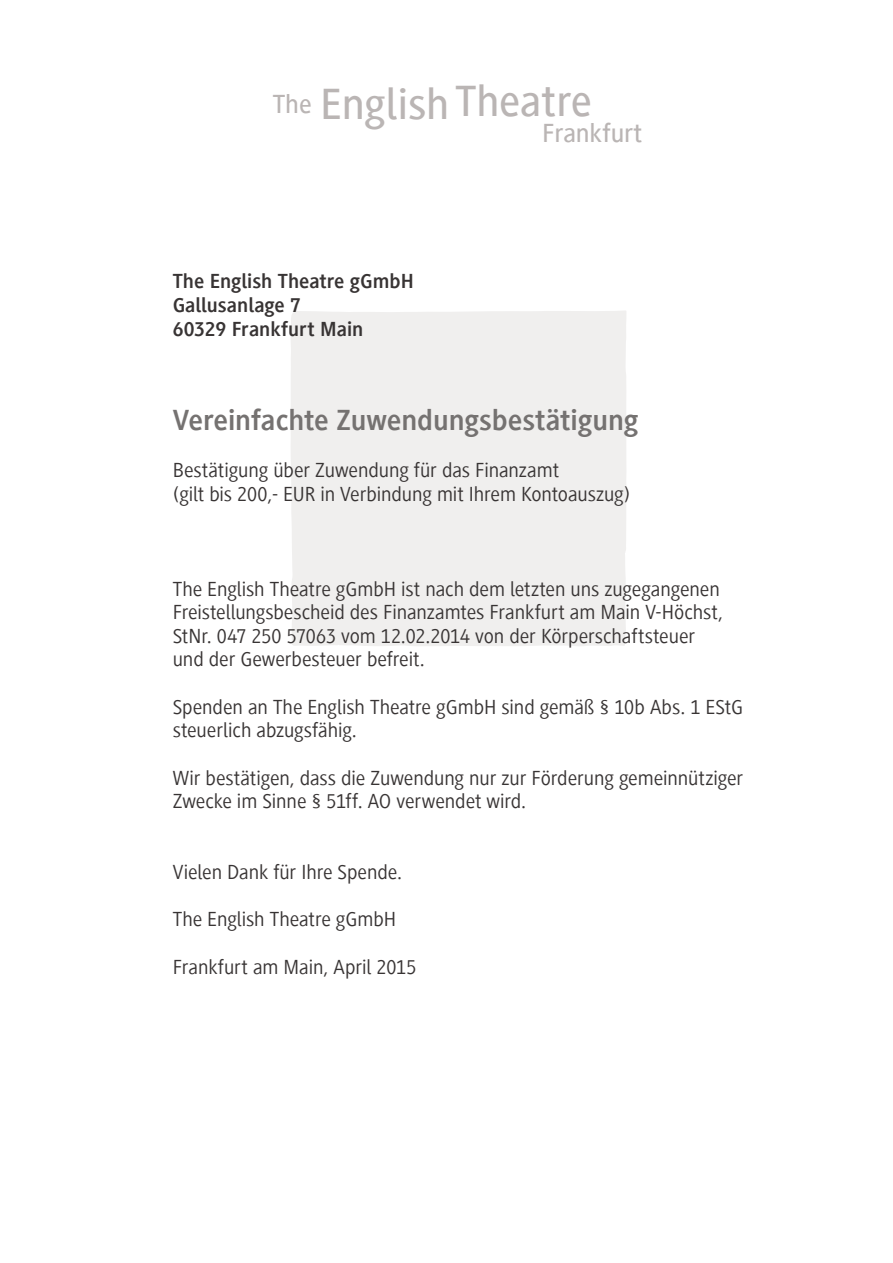
<style>
.page{position:relative;width:893px;height:1263px;background:#fff}
.page>*{position:absolute;margin:0;border:0;box-sizing:border-box;transform-origin:0 0}
.t1{font:500 45px "Generis Sans Com";color:#bab5b4}
.English_9pt_S81K{font:700 30px "Generis Sans Com";letter-spacing:-.005em;color:#757271}
.t2{font:500 27px "Generis Sans Com";letter-spacing:-.005em;color:#bab5b4}
.English_9pt_S81K-2{font:21px "Generis Sans Com";letter-spacing:-.005em;color:#383434}
.English_9pt_S81K-3{font:700 21px "Generis Sans Com";color:#383434}
.s1{font-size:27px}
</style>
<div class="page">
<div style="left:291px;top:311px;width:335px;height:335px;background:#f0efee"></div>
<p class="t1" style="left:273px;top:78px;width:321px"><span class="s1">The</span> English Theatre</p>
<p class="t2" style="left:542px;top:118px;width:102px">Frankfurt</p>
<p class="English_9pt_S81K-3" style="left:173px;top:270px;width:243px">The English Theatre gGmbH</p>
<p class="English_9pt_S81K-3" style="left:173px;top:293px;width:130px">Gallusanlage 7</p>
<p class="English_9pt_S81K-3" style="left:173px;top:317px;width:192px">60329 Frankfurt Main</p>
<p class="English_9pt_S81K" style="left:173px;top:404px;width:467px">Vereinfachte Zuwendungsbestätigung</p>
<p class="English_9pt_S81K-2" style="left:173px;top:459px;width:388px">Bestätigung über Zuwendung für das Finanzamt</p>
<p class="English_9pt_S81K-2" style="left:173px;top:482px;width:459px">(gilt bis 200,- EUR in Verbindung mit Ihrem Kontoauszug)</p>
<p class="English_9pt_S81K-2" style="left:173px;top:577px;width:549px">The English Theatre gGmbH ist nach dem letzten uns zugegangenen</p>
<p class="English_9pt_S81K-2" style="left:173px;top:601px;width:552px">Freistellungsbescheid des Finanzamtes Frankfurt am Main V-Höchst,</p>
<p class="English_9pt_S81K-2" style="left:173px;top:624px;width:524px">StNr. 047 250 57063 vom 12.02.2014 von der Körperschaftsteuer</p>
<p class="English_9pt_S81K-2" style="left:173px;top:648px;width:254px">und der Gewerbesteuer befreit.</p>
<p class="English_9pt_S81K-2" style="left:173px;top:695px;width:572px">Spenden an The English Theatre gGmbH sind gemäß § 10b Abs. 1 EStG</p>
<p class="English_9pt_S81K-2" style="left:173px;top:719px;width:185px">steuerlich abzugsfähig.</p>
<p class="English_9pt_S81K-2" style="left:173px;top:766px;width:572px">Wir bestätigen, dass die Zuwendung nur zur Förderung gemeinnütziger</p>
<p class="English_9pt_S81K-2" style="left:173px;top:790px;width:355px">Zwecke im Sinne § 51ff. AO verwendet wird.</p>
<p class="English_9pt_S81K-2" style="left:173px;top:860px;width:231px">Vielen Dank für Ihre Spende.</p>
<p class="English_9pt_S81K-2" style="left:173px;top:908px;width:225px">The English Theatre gGmbH</p>
<p class="English_9pt_S81K-2" style="left:173px;top:955px;width:245px">Frankfurt am Main, April 2015</p>
</div>
